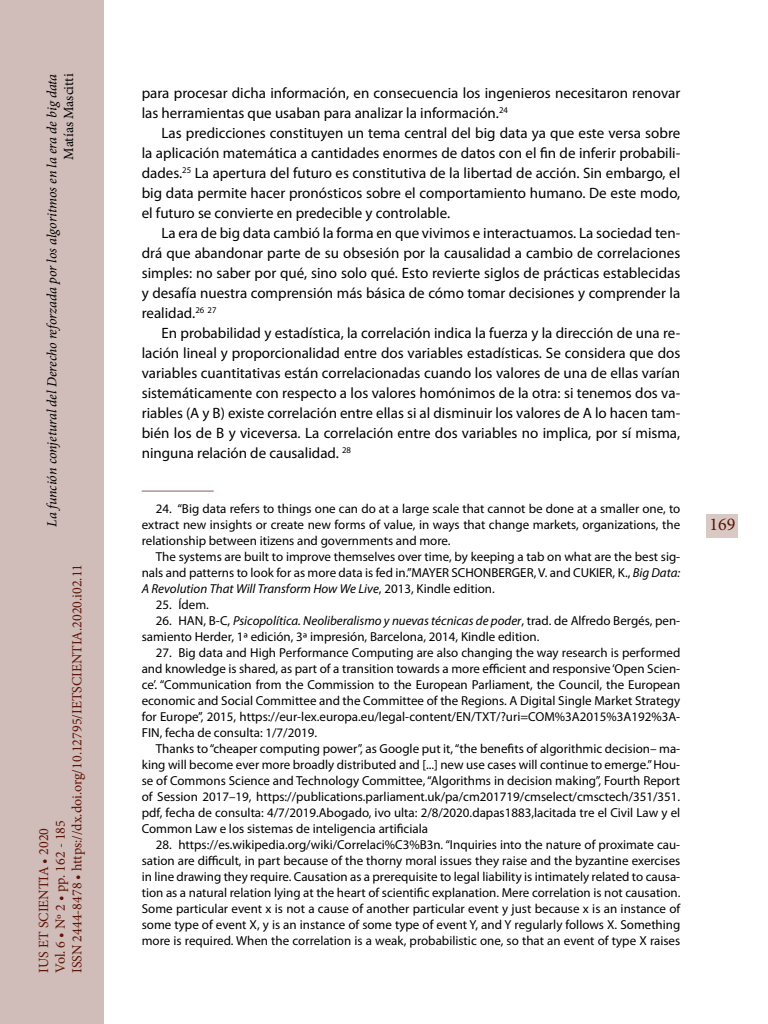
<style>
.page{position:relative;width:768px;height:1024px;background:#fff}
.page>*{position:absolute;margin:0;border:0;box-sizing:border-box;transform-origin:0 0}
.t1{font:18px "Minion Pro";color:#5d1305}
._00_bsc{font:15px/20px "Myriad Pro";color:#000;text-align:justify}
.t2{font:14px/16.8px "Minion Pro";color:#5d1305}
.t3{font:italic 14px "Minion Pro";letter-spacing:-.01em;color:#000}
.t4{font:14px "Minion Pro";letter-spacing:-.005em;color:#000}
.zz_notas{font:13px/16px "Myriad Pro";color:#000;text-align:justify}
.s1{font-style:italic}
</style>
<div class="page">
<hr style="left:142px;top:491px;width:72px;height:1px;background:#8c5c52">
<div style="left:0;top:0;width:103px;height:1024px;background:#d0bcb9"></div>
<div style="left:707px;top:514px;width:31px;height:24px;background:#d9c9c5"></div>
<p class="t3" style="left:42px;top:527px;width:455px;rotate:-90deg">La función conjetural del Derecho reforzada por los algoritmos en la era de big data</p>
<p class="t4" style="left:59px;top:160px;width:87px;rotate:-90deg">Matías Mascitti</p>
<p class="t2" style="left:35px;top:973px;width:411px;rotate:-90deg">IUS ET SCIENTIA • 2020<br>Vol. 6 • Nº 2 • pp. 162 - 185<br>ISSN 2444-8478 • https://dx.doi.org/10.12795/IETSCIENTIA.2020.i02.11</p>
<p class="_00_bsc" style="left:142px;top:83px;width:540px">para procesar dicha información, en consecuencia los ingenieros necesitaron renovar las herramientas que usaban para analizar la información.<sup>24</sup></p>
<p class="_00_bsc" style="left:142px;top:123px;width:540px;text-indent:20px">Las predicciones constituyen un tema central del big data ya que este versa sobre la aplicación matemática a cantidades enormes de datos con el fin de inferir probabili&shy;dades.<sup>25</sup> La apertura del futuro es constitutiva de la libertad de acción. Sin embargo, el big data permite hacer pronósticos sobre el comportamiento humano. De este modo, el futuro se convierte en predecible y controlable.</p>
<p class="_00_bsc" style="left:142px;top:223px;width:540px;text-indent:20px">La era de big data cambió la forma en que vivimos e interactuamos. La sociedad ten&shy;drá que abandonar parte de su obsesión por la causalidad a cambio de correlaciones simples: no saber por qué, sino solo qué. Esto revierte siglos de prácticas establecidas y desafía nuestra comprensión más básica de cómo tomar decisiones y comprender la realidad.<sup>26</sup> <sup>27</sup></p>
<p class="_00_bsc" style="left:142px;top:323px;width:540px;text-indent:20px">En probabilidad y estadística, la correlación indica la fuerza y la dirección de una re&shy;lación lineal y proporcionalidad entre dos variables estadísticas. Se considera que dos variables cuantitativas están correlacionadas cuando los valores de una de ellas varían sistemáticamente con respecto a los valores homónimos de la otra: si tenemos dos va&shy;riables (A y B) existe correlación entre ellas si al disminuir los valores de A lo hacen tam&shy;bién los de B y viceversa. La correlación entre dos variables no implica, por sí misma, ninguna relación de causalidad. <sup>28</sup></p>
<p class="zz_notas" style="left:142px;top:500px;width:540px;text-indent:14px">24. “Big data refers to things one can do at a large scale that cannot be done at a smaller one, to extract new insights or create new forms of value, in ways that change markets, organizations, the relationship between itizens and governments and more.</p>
<p class="zz_notas" style="left:142px;top:548px;width:540px;text-indent:14px">The systems are built to improve themselves over time, by keeping a tab on what are the best sig&shy;nals and patterns to look for as more data is fed in.”MAYER SCHONBERGER, V. and CUKIER, K., <span class="s1">Big Data:<br>A Revolution That Will Transform How We Live</span>, 2013, Kindle edition.</p>
<p class="zz_notas" style="left:156px;top:596px;width:55px">25. Ídem.</p>
<p class="zz_notas" style="left:142px;top:612px;width:540px;text-indent:14px">26. HAN, B-C, <span class="s1">Psicopolítica. Neoliberalismo y nuevas técnicas de poder</span>, trad. de Alfredo Bergés, pen&shy;samiento Herder, 1ª edición, 3ª impresión, Barcelona, 2014, Kindle edition.</p>
<p class="zz_notas" style="left:142px;top:644px;width:540px;text-indent:14px">27. Big data and High Performance Computing are also changing the way research is performed and knowledge is shared, as part of a transition towards a more efficient and responsive ‘Open Scien&shy;ce’. “Communication from the Commission to the European Parliament, the Council, the European economic and Social Committee and the Committee of the Regions. A Digital Single Market Strategy for Europe”, 2015, https://eur-lex.europa.eu/legal-content/EN/TXT/?uri=COM%3A2015%3A192%3A-FIN, fecha de consulta: 1/7/2019.</p>
<p class="zz_notas" style="left:142px;top:740px;width:540px;text-indent:14px">Thanks to “cheaper computing power”, as Google put it, “the benefits of algorithmic decision– ma&shy;king will become ever more broadly distributed and [...] new use cases will continue to emerge.” Hou&shy;se of Commons Science and Technology Committee, “Algorithms in decision making”, Fourth Report of Session 2017–19, https://publications.parliament.uk/pa/cm201719/cmselect/cmsctech/351/351. pdf, fecha de consulta: 4/7/2019.Abogado, ivo ulta: 2/8/2020.dapas1883,lacitada tre el Civil Law y el Common Law e los sistemas de inteligencia artificiala</p>
<p class="zz_notas" style="left:142px;top:836px;width:540px;text-indent:14px">28. https://es.wikipedia.org/wiki/Correlaci%C3%B3n. “Inquiries into the nature of proximate cau&shy;sation are difficult, in part because of the thorny moral issues they raise and the byzantine exercises in line drawing they require. Causation as a prerequisite to legal liability is intimately related to causa&shy;tion as a natural relation lying at the heart of scientific explanation. Mere correlation is not causation.<br>Some particular event x is not a cause of another particular event y just because x is an instance of some type of event X, y is an instance of some type of event Y, and Y regularly follows X. Something more is required. When the correlation is a weak, probabilistic one, so that an event of type X raises</p>
<h1 class="t1" style="left:709px;top:512px;width:27px">169</h1>
</div>
